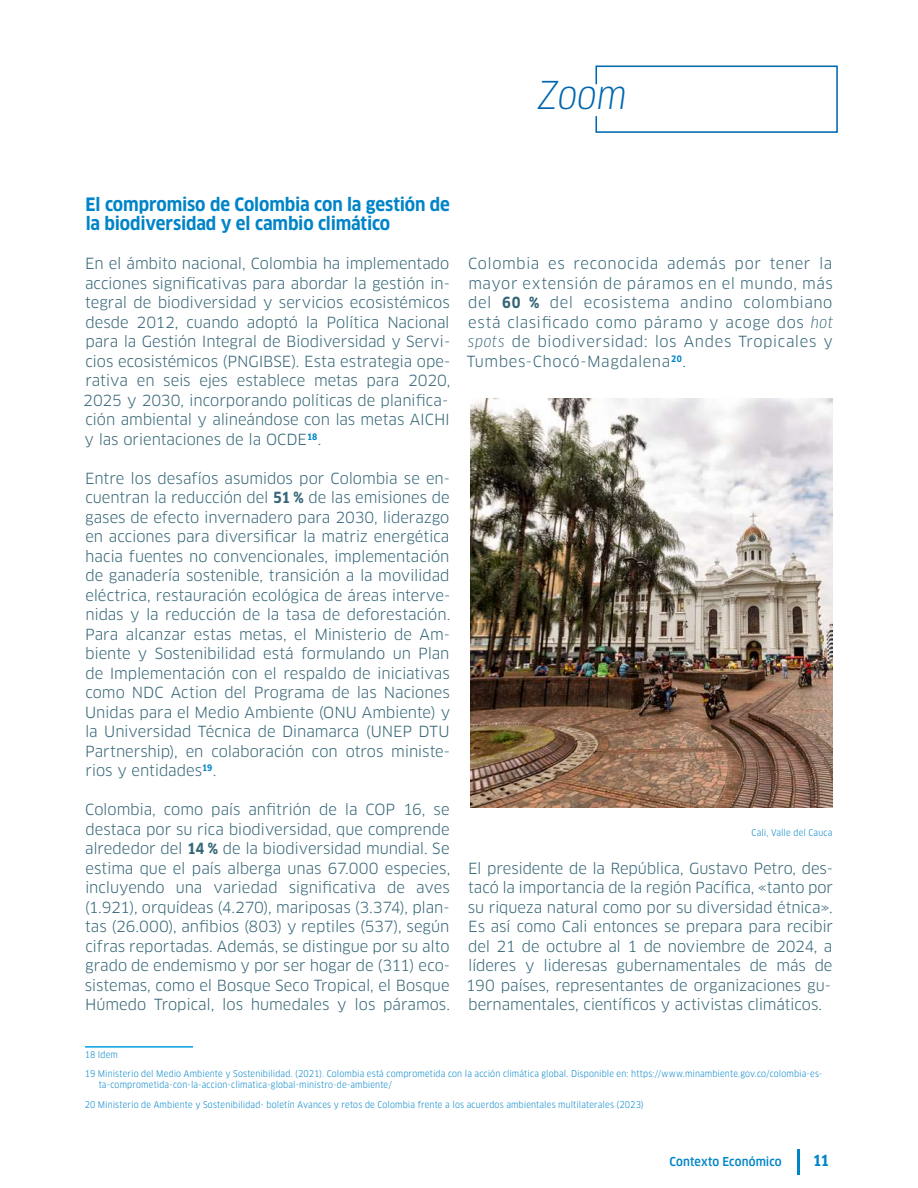
<style>
.page{position:relative;width:918px;height:1188px;background:#fff}
.page>*{position:absolute;margin:0;border:0;box-sizing:border-box;transform-origin:0 0}
.t1{font:italic 37.5px "Clan Pro Narr";color:#0066b0}
.t2{font:700 18px/19.5px "Clan Pro Narr";letter-spacing:-.01em;color:#0084c8}
.t3{font:15px/19.5px "Clan Pro";letter-spacing:-.005em;color:#366677;text-align:justify}
.t4{font:700 15px "Clan Pro Narr";color:#0084c8}
.t5{font:500 12px "Clan Pro Narr";letter-spacing:.01em;color:#0084c8}
.t6{font:9px/19.8px "Clan Pro Narr";letter-spacing:.015em;color:#0084c8}
.s1{font-family:"Clan Pro Narr";font-weight:700}
.s2{font-family:"Clan Pro Narr";font-style:italic}
</style>
<div class="page">
<hr style="left:85px;top:1046px;width:108px;height:2px;background:#009fe3">
<img style="left:470px;top:399px;width:363px;height:409px">
<hr style="left:797px;top:1149px;width:2px;height:25px;background:#0084c8">
<svg style="left:595px;top:65px;width:243px;height:68px"></svg>
<p class="t2" style="left:86px;top:195px;width:366px">El compromiso de Colombia con la gestión de la biodiversidad y el cambio climático</p>
<h1 class="t1" style="left:538px;top:73px;width:90px">Zoom</h1>
<p class="t3" style="left:83px;top:254px;width:369px;text-align:left">En el ámbito nacional, Colombia ha implementado acciones significativas para abordar la gestión in&shy;tegral de biodiversidad y servicios ecosistémicos desde 2012, cuando adoptó la Política Nacional para la Gestión Integral de Biodiversidad y Servi&shy;cios ecosistémicos (PNGIBSE). Esta estrategia ope&shy;rativa en seis ejes establece metas para 2020, 2025 y 2030, incorporando políticas de planifica&shy;ción ambiental y alineándose con las metas AICHI y las orientaciones de la OCDE<sup>18</sup>.</p>
<p class="t3" style="left:85px;top:469px;width:367px">Entre los desafíos asumidos por Colombia se en&shy;cuentran la reducción del <span class="s1">51 %</span> de las emisiones de gases de efecto invernadero para 2030, liderazgo en acciones para diversificar la matriz energética hacia fuentes no convencionales, implementación de ganadería sostenible, transición a la movilidad eléctrica, restauración ecológica de áreas interve&shy;nidas y la reducción de la tasa de deforestación.<br>Para alcanzar estas metas, el Ministerio de Am&shy;biente y Sostenibilidad está formulando un Plan de Implementación con el respaldo de iniciativas como NDC Action del Programa de las Naciones Unidas para el Medio Ambiente (ONU Ambiente) y la Universidad Técnica de Dinamarca (UNEP DTU Partnership), en colaboración con otros ministe&shy;rios y entidades<sup>19</sup>.</p>
<p class="t3" style="left:85px;top:800px;width:367px">Colombia, como país anfitrión de la COP 16, se destaca por su rica biodiversidad, que comprende alrededor del <span class="s1">14 %</span> de la biodiversidad mundial. Se estima que el país alberga unas 67.000 especies, incluyendo una variedad significativa de aves (1.921), orquídeas (4.270), mariposas (3.374), plan&shy;tas (26.000), anfibios (803) y reptiles (537), según cifras reportadas. Además, se distingue por su alto grado de endemismo y por ser hogar de (311) eco&shy;sistemas, como el Bosque Seco Tropical, el Bosque Húmedo Tropical, los humedales y los páramos.</p>
<p class="t6" style="left:85px;top:1044px;width:739px">18 Idem<br>19 Ministerio del Medio Ambiente y Sostenibilidad. (2021). Colombia está comprometida con la acción climática global. Disponible en: https://www.minambiente.gov.co/colombia-es-</p>
<p class="t6" style="left:99px;top:1075px;width:295px">ta-comprometida-con-la-accion-climatica-global-ministro-de-ambiente/</p>
<p class="t6" style="left:85px;top:1095px;width:560px">20 Ministerio de Ambiente y Sostenibilidad- boletín Avances y retos de Colombia frente a los acuerdos ambientales multilaterales (2023)</p>
<p class="t3" style="left:467px;top:254px;width:368px">Colombia es reconocida además por tener la mayor extensión de páramos en el mundo, más del <span class="s1">60 %</span> del ecosistema andino colombiano está clasificado como páramo y acoge dos <span class="s2">hot spots</span> de biodiversidad: los Andes Tropicales y Tumbes-Chocó-Magdalena<sup>20</sup>.</p>
<p class="t6" style="left:752px;top:823px;width:82px">Cali, Valle del Cauca</p>
<p class="t3" style="left:466px;top:859px;width:369px;text-align:left">El presidente de la República, Gustavo Petro, des&shy;tacó la importancia de la región Pacífica, «tanto por su riqueza natural como por su diversidad étnica».<br>Es así como Cali entonces se prepara para recibir del 21 de octubre al 1 de noviembre de 2024, a líderes y lideresas gubernamentales de más de 190 países, representantes de organizaciones gu&shy;bernamentales, científicos y activistas climáticos.</p>
<p class="t5" style="left:670px;top:1155px;width:114px">Contexto Económico</p>
<p class="t4" style="left:813px;top:1152px;width:18px">11</p>
</div>
